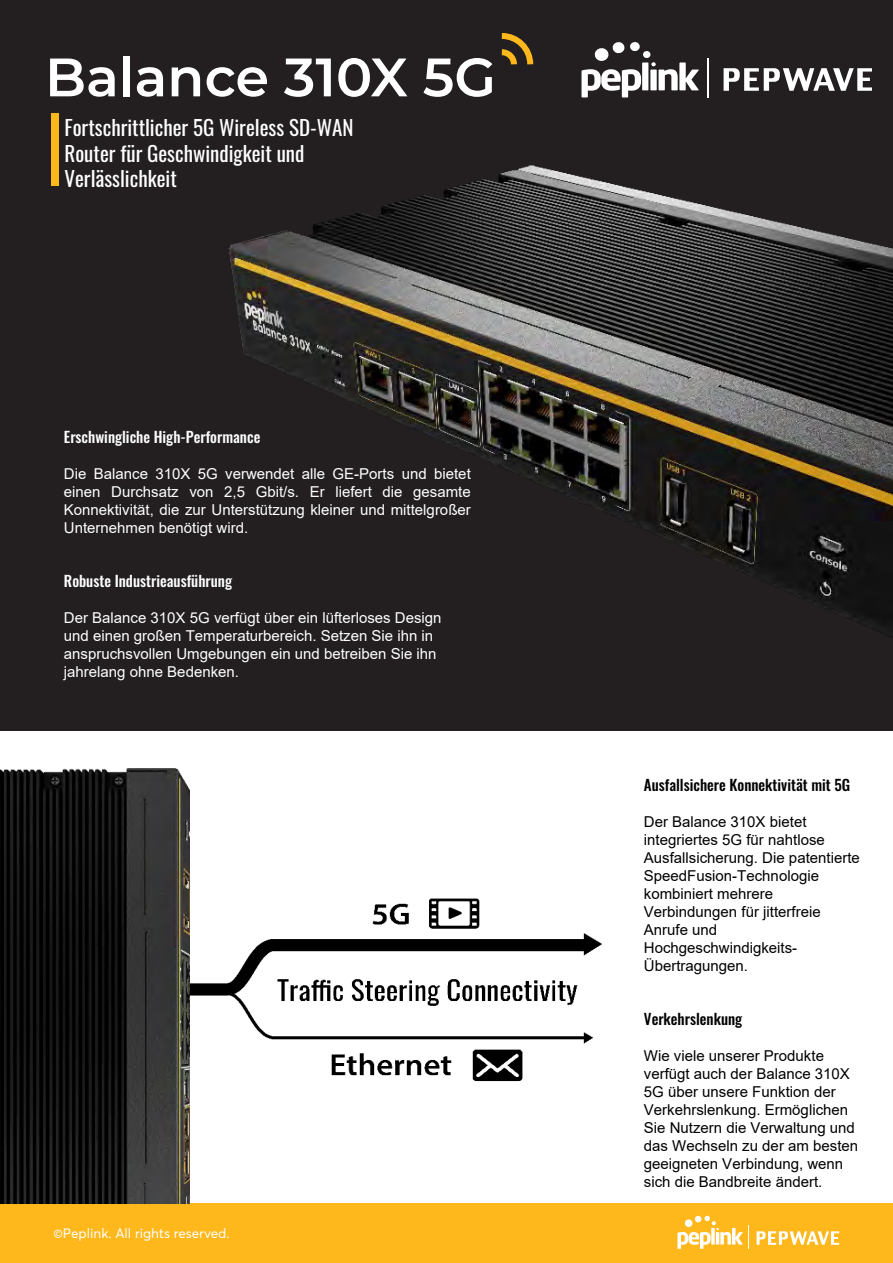
<style>
.page{position:relative;width:893px;height:1263px;background:#fff}
.page>*{position:absolute;margin:0;border:0;box-sizing:border-box;transform-origin:0 0}
.t1{font:600 54px "Montserrat";color:#fff}
.t2{font:21px/25.2px "Oswald";color:#fff}
.t3{font:15px/18px "Arial";color:#000}
.t4{font:15px/18px "Arial";color:#fff;text-align:justify}
.t5{font:500 15px "Oswald";color:#fff}
.t6{font:500 15px "Oswald";color:#000}
.t7{font:13.5px "Averta";color:#fff}
</style>
<div class="page">
<div style="left:0;top:1203px;width:893px;height:60px;background:#ffb81c"></div>
<svg style="left:757px;top:1231px;width:82px;height:14px"></svg>
<svg style="left:677px;top:1215px;width:72px;height:34px"></svg>
<div style="left:0;top:0;width:893px;height:730px;background:#231f20"></div>
<svg style="left:594px;top:42px;width:57px;height:13px"></svg>
<svg style="left:501px;top:33px;width:31px;height:22px"></svg>
<img style="left:190px;top:898px;width:412px;height:184px">
<img style="left:0;top:730px;width:190px;height:473px">
<img style="left:51px;top:55px;width:842px;height:583px">
<h1 class="t1" style="left:45px;top:39px;width:452px">Balance 310X 5G</h1>
<h2 class="t2" style="left:64px;top:113px;width:291px">Fortschrittlicher 5G Wireless SD-WAN<br>Router für Geschwindigkeit und<br>Verlässlichkeit</h2>
<p class="t5" style="left:64px;top:429px;width:198px">Erschwingliche High-Performance</p>
<p class="t4" style="left:64px;top:465px;width:408px">Die Balance 310X 5G verwendet alle GE-Ports und bietet einen Durchsatz von 2,5 Gbit/s. Er liefert die gesamte Konnektivität, die zur Unterstützung kleiner und mittelgroßer Unternehmen benötigt wird.</p>
<p class="t5" style="left:64px;top:573px;width:170px">Robuste Industrieausführung</p>
<p class="t4" style="left:64px;top:609px;width:379px;text-align:left">Der Balance 310X 5G verfügt über ein lüfterloses Design und einen großen Temperaturbereich. Setzen Sie ihn in anspruchsvollen Umgebungen ein und betreiben Sie ihn jahrelang ohne Bedenken.</p>
<p class="t7" style="left:53px;top:1225px;width:178px">©Peplink. All rights reserved.</p>
<p class="t6" style="left:644px;top:777px;width:208px">Ausfallsichere Konnektivität mit 5G</p>
<p class="t3" style="left:644px;top:812px;width:217px">Der Balance 310X bietet integriertes 5G für nahtlose<br>Ausfallsicherung. Die patentierte<br>SpeedFusion-Technologie kombiniert mehrere<br>Verbindungen für jitterfreie<br>Anrufe und<br>Hochgeschwindigkeits-<br>Übertragungen.</p>
<p class="t6" style="left:644px;top:1011px;width:100px">Verkehrslenkung</p>
<p class="t3" style="left:644px;top:1046px;width:216px">Wie viele unserer Produkte verfügt auch der Balance 310X<br>5G über unsere Funktion der<br>Verkehrslenkung. Ermöglichen<br>Sie Nutzern die Verwaltung und das Wechseln zu der am besten geeigneten Verbindung, wenn sich die Bandbreite ändert.</p>
</div>
